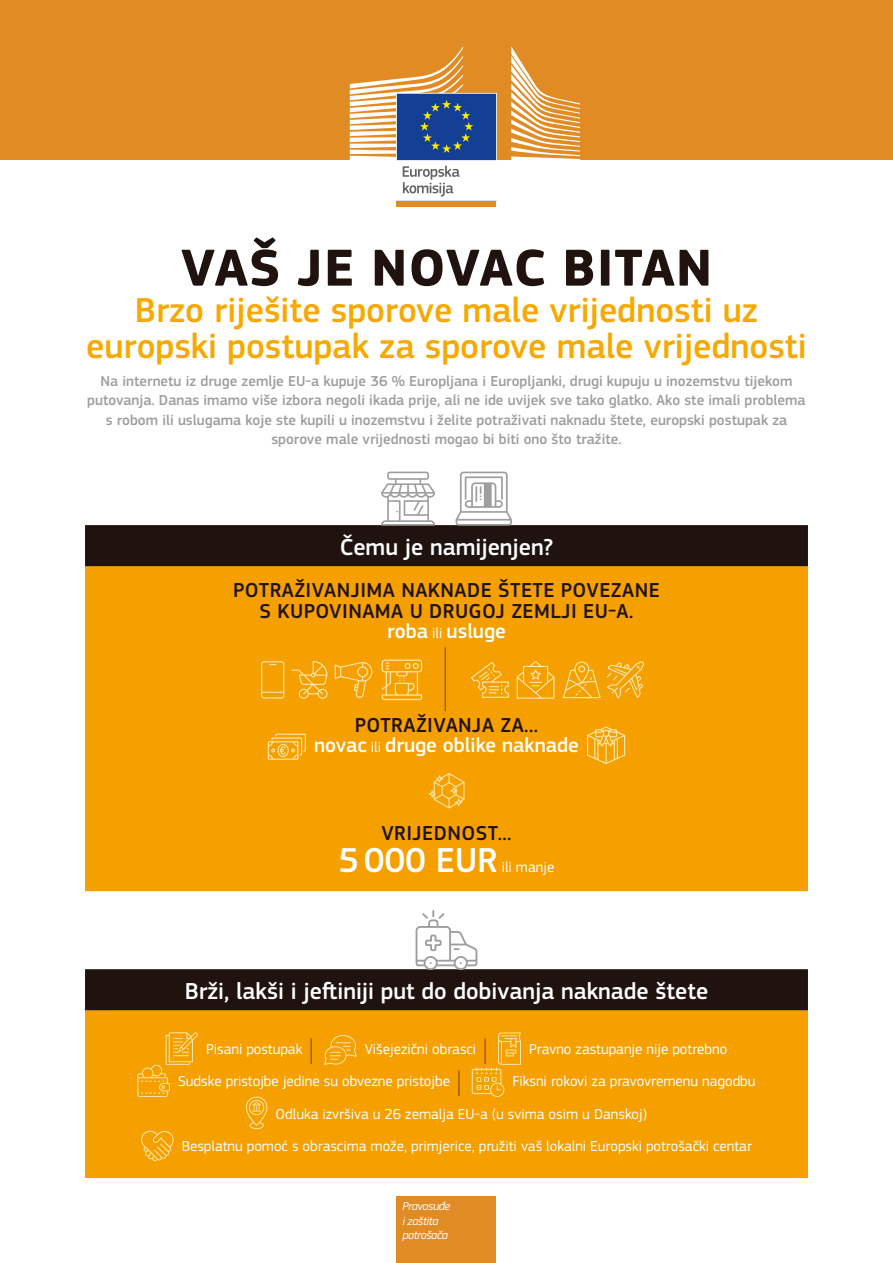
<style>
.page{position:relative;width:893px;height:1263px;background:#fff}
.page>*{position:absolute;margin:0;border:0;box-sizing:border-box;transform-origin:0 0}
.L1{font:700 54px "EC Square Sans Pro";letter-spacing:.02em;color:#20130f}
.L2{font:500 36px/36px "EC Square Sans Pro";color:#f7a900;text-align:center}
._00_Body{font:500 36px "EC Square Sans Pro";color:#fff}
._01_Title_1{font:500 24px "EC Square Sans Pro";color:#fff}
._02_Title_2{font:500 21px/21px "EC Square Sans Pro";letter-spacing:.02em;color:#20130f;text-align:center}
._00_Body-2{font:500 21px "EC Square Sans Pro";color:#fff}
.L3{font:500 15px/19.5px "EC Square Sans Pro";color:#9d9e9f;text-align:center}
._00_Body-3{font:15px "EC Square Sans Pro";color:#fff}
.t1{font:italic 12px/14.4px "EC Square Sans Pro";letter-spacing:-.03em;color:#fff}
.s1{font-weight:400;font-size:15px}
</style>
<div class="page">
<div style="left:0;top:0;width:893px;height:160px;background:#e18b25"></div>
<div style="left:397px;top:1196px;width:99px;height:67px;background:#e18b25"></div>
<div style="left:397px;top:201px;width:99px;height:6px;background:#e18b25"></div>
<svg style="left:511px;top:46px;width:69px;height:114px"></svg>
<svg style="left:350px;top:46px;width:147px;height:155px"></svg>
<div style="left:85px;top:473px;width:723px;height:705px;background:#f6a000"></div>
<div style="left:85px;top:524px;width:723px;height:42px;background:#20130f"></div>
<div style="left:81px;top:447px;width:731px;height:78px;background:#fff"></div>
<div style="left:85px;top:968px;width:723px;height:42px;background:#20130f"></div>
<div style="left:81px;top:891px;width:731px;height:78px;background:#fff"></div>
<svg style="left:381px;top:472px;width:54px;height:54px"></svg>
<svg style="left:456px;top:472px;width:56px;height:54px"></svg>
<div style="left:485px;top:483px;width:6px;height:24px;background:#9d9e9f"></div>
<svg style="left:607px;top:661px;width:37px;height:37px"></svg>
<svg style="left:471px;top:662px;width:38px;height:36px"></svg>
<svg style="left:517px;top:661px;width:37px;height:38px"></svg>
<svg style="left:563px;top:661px;width:38px;height:37px"></svg>
<svg style="left:261px;top:661px;width:23px;height:37px"></svg>
<svg style="left:335px;top:662px;width:37px;height:36px"></svg>
<svg style="left:291px;top:661px;width:37px;height:38px"></svg>
<svg style="left:382px;top:660px;width:40px;height:40px"></svg>
<hr style="left:445px;top:647px;width:1px;height:64px;background:#a4590a">
<svg style="left:268px;top:734px;width:38px;height:26px"></svg>
<svg style="left:587px;top:726px;width:38px;height:38px"></svg>
<svg style="left:428px;top:773px;width:36px;height:35px"></svg>
<svg style="left:416px;top:910px;width:61px;height:60px"></svg>
<hr style="left:310px;top:1038px;width:2px;height:26px;background:#a4590a">
<svg style="left:324px;top:1035px;width:33px;height:30px"></svg>
<svg style="left:137px;top:1032px;width:61px;height:65px"></svg>
<hr style="left:458px;top:1070px;width:2px;height:26px;background:#a4590a">
<svg style="left:472px;top:1032px;width:49px;height:65px"></svg>
<svg style="left:246px;top:1096px;width:21px;height:33px"></svg>
<svg style="left:141px;top:1130px;width:33px;height:31px"></svg>
<p class="L1" style="left:181px;top:236px;width:533px">VAŠ JE NOVAC BITAN</p>
<p class="L2" style="left:86px;top:292px;width:722px">Brzo riješite sporove male vrijednosti uz europski postupak za sporove male vrijednosti</p>
<p class="L3" style="left:87px;top:371px;width:720px">Na internetu iz druge zemlje EU-a kupuje 36 % Europljana i Europljanki, drugi kupuju u inozemstvu tijekom putovanja. Danas imamo više izbora negoli ikada prije, ali ne ide uvijek sve tako glatko. Ako ste imali problema s robom ili uslugama koje ste kupili u inozemstvu i želite potraživati naknadu štete, europski postupak za sporove male vrijednosti mogao bi biti ono što tražite.</p>
<h1 class="_01_Title_1" style="left:340px;top:533px;width:215px">Čemu je namijenjen?</h1>
<p class="_02_Title_2" style="left:233px;top:580px;width:428px">POTRAŽIVANJIMA NAKNADE ŠTETE POVEZANE<br>S KUPOVINAMA U DRUGOJ ZEMLJI EU-A.</p>
<p class="_00_Body-2" style="left:387px;top:619px;width:120px">roba <span class="s1">ili</span> usluge</p>
<p class="_02_Title_2" style="left:355px;top:715px;width:185px">POTRAŽIVANJA ZA...</p>
<p class="_00_Body-2" style="left:314px;top:733px;width:266px">novac <span class="s1">ili</span> druge oblike naknade</p>
<p class="_02_Title_2" style="left:381px;top:823px;width:132px">VRIJEDNOST...</p>
<p class="_00_Body" style="left:339px;top:839px;width:160px">5000 EUR</p>
<p class="_00_Body-3" style="left:502px;top:858px;width:54px">ili manje</p>
<h1 class="_01_Title_1" style="left:185px;top:977px;width:525px">Brži, lakši i jeftiniji put do dobivanja naknade štete</h1>
<p class="_00_Body-3" style="left:206px;top:1040px;width:98px">Pisani postupak</p>
<p class="_00_Body-3" style="left:365px;top:1040px;width:113px">Višejezični obrasci</p>
<p class="_00_Body-3" style="left:529px;top:1040px;width:200px">Pravno zastupanje nije potrebno</p>
<p class="_00_Body-3" style="left:178px;top:1073px;width:273px">Sudske pristojbe jedine su obvezne pristojbe</p>
<p class="_00_Body-3" style="left:512px;top:1073px;width:245px">Fiksni rokovi za pravovremenu nagodbu</p>
<p class="_00_Body-3" style="left:276px;top:1105px;width:373px">Odluka izvršiva u 26 zemalja EU-a (u svima osim u Danskoj)</p>
<p class="_00_Body-3" style="left:182px;top:1137px;width:572px">Besplatnu pomoć s obrascima može, primjerice, pružiti vaš lokalni Europski potrošački centar</p>
<p class="t1" style="left:402px;top:1199px;width:49px">Pravosuđe i zaštita potrošača</p>
</div>
